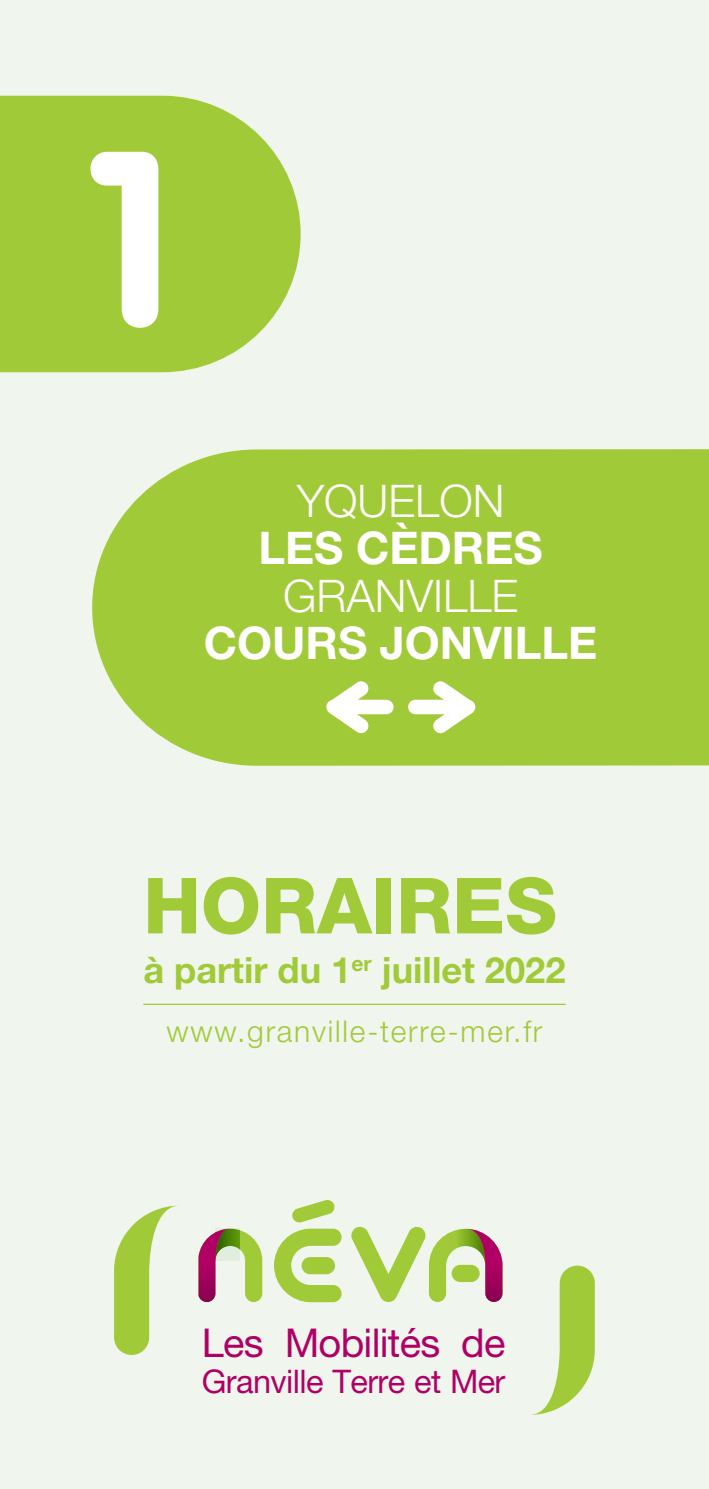
<style>
.page{position:relative;width:709px;height:1489px;background:#fff}
.page>*{position:absolute;margin:0;border:0;box-sizing:border-box;transform-origin:0 0}
.t1{font:700 245px "VAG Rounded Std";color:#fff}
.t2{font:800 77.5px "Helvetica Neue LT Std";color:#a1ca38}
.t3{font:700 45px "Helvetica Neue LT Std";color:#fff}
.t4{font:300 45px "Helvetica Neue LT Std";color:#fff}
.t5{font:39.75px "Helvetica Neue LT Std";letter-spacing:-.02em;color:#b00065}
.t6{font:700 36.25px "Helvetica Neue LT Std";color:#a1ca38}
.t7{font:32.5px "Helvetica Neue LT Std";letter-spacing:-.02em;color:#b00065}
.t8{font:300 30px "Helvetica Neue LT Std";letter-spacing:.06em;color:#a1ca38}
</style>
<div class="page">
<div style="left:0;top:0;width:709px;height:1488px;background:#f0f6ee"></div>
<svg style="left:0;top:96px;width:300px;height:276px;background:#a6cd45"></svg>
<div style="left:92px;top:449px;width:617px;height:316px;background:#a1ca38"></div>
<svg style="left:408px;top:680px;width:67px;height:54px;background:#cce294"></svg>
<svg style="left:326px;top:680px;width:67px;height:54px;background:#cce294"></svg>
<hr style="left:143px;top:1003px;width:422px;height:1px;background:#a1ca38">
<svg style="left:114px;top:1205px;width:64px;height:149px"></svg>
<svg style="left:535px;top:1265px;width:60px;height:149px"></svg>
<svg style="left:274px;top:1200px;width:67px;height:102px"></svg>
<svg style="left:351px;top:1226px;width:151px;height:75px"></svg>
<svg style="left:447px;top:1228px;width:38px;height:37px"></svg>
<svg style="left:198px;top:1228px;width:64px;height:73px"></svg>
<h1 class="t1" style="left:84px;top:96px;width:92px">1</h1>
<h3 class="t4" style="left:297px;top:473px;width:209px">YQUELON</h3>
<h3 class="t3" style="left:258px;top:520px;width:286px">LES CÈDRES</h3>
<h3 class="t4" style="left:283px;top:568px;width:237px">GRANVILLE</h3>
<h3 class="t3" style="left:204px;top:615px;width:395px">COURS JONVILLE</h3>
<h2 class="t2" style="left:143px;top:859px;width:415px">HORAIRES</h2>
<p class="t6" style="left:143px;top:948px;width:424px">à partir du 1<sup>er</sup> juillet 2022</p>
<p class="t8" style="left:166px;top:1012px;width:377px">www.granville-terre-mer.fr</p>
<h3 class="t5" style="left:202px;top:1318px;width:305px">Les Mobilités de</h3>
<p class="t7" style="left:202px;top:1361px;width:305px">Granville Terre et Mer</p>
</div>
